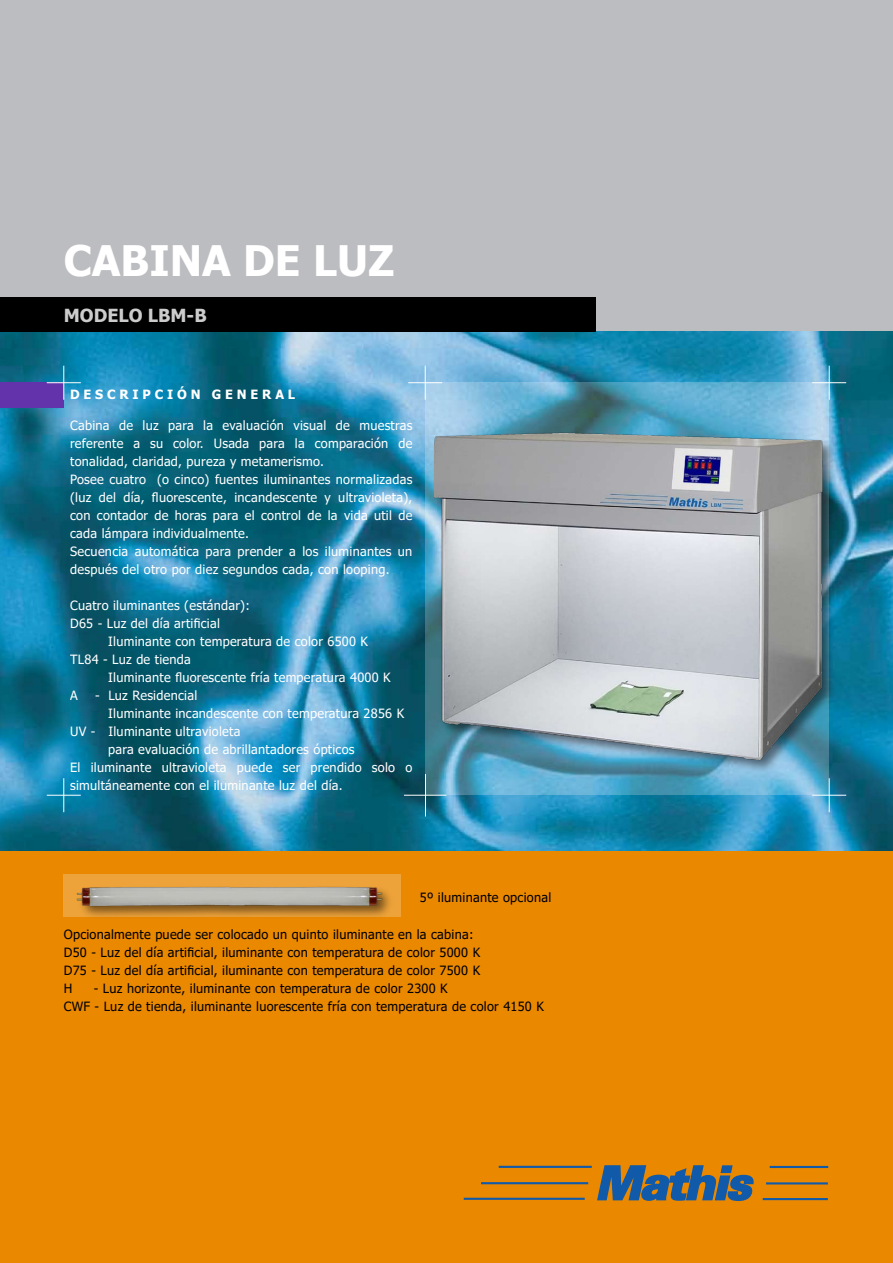
<style>
.page{position:relative;width:893px;height:1263px;background:#fff}
.page>*{position:absolute;margin:0;border:0;box-sizing:border-box;transform-origin:0 0}
.t1{font:700 42px "Tahoma";color:#fff}
.t2{font:700 18px "Tahoma";color:#ccc}
.t3{font:12.75px/18px "Tahoma";letter-spacing:.02em;color:#fff}
.t4{font:12.75px/18px "Tahoma";letter-spacing:.02em;color:#000}
.t5{font:700 12.75px "Tahoma";letter-spacing:.3em;color:#fff}
</style>
<div class="page">
<div style="left:0;top:0;width:893px;height:850px;background:#bcbdc0"></div>
<div style="left:0;top:850px;width:893px;height:413px;background:#ea8800"></div>
<img style="left:0;top:332px;width:893px;height:518px">
<svg style="left:425px;top:383px;width:404px;height:412px;background:#68a8c4"></svg>
<div style="left:0;top:383px;width:64px;height:25px;background:#6333ab"></div>
<svg style="left:597px;top:1165px;width:157px;height:36px"></svg>
<hr style="left:464px;top:1198px;width:121px;height:2px;background:#115aa9">
<hr style="left:499px;top:1166px;width:93px;height:2px;background:#115aa9">
<hr style="left:481px;top:1182px;width:107px;height:2px;background:#115aa9">
<hr style="left:763px;top:1198px;width:65px;height:2px;background:#115aa9">
<hr style="left:770px;top:1166px;width:58px;height:2px;background:#115aa9">
<hr style="left:766px;top:1182px;width:62px;height:2px;background:#115aa9">
<hr style="left:63px;top:366px;width:1px;height:34px;background:#fff">
<hr style="left:47px;top:382px;width:34px;height:1px;background:#fff">
<hr style="left:829px;top:366px;width:1px;height:34px;background:#fff">
<hr style="left:812px;top:382px;width:34px;height:1px;background:#fff">
<hr style="left:425px;top:366px;width:1px;height:34px;background:#fff">
<hr style="left:408px;top:382px;width:34px;height:1px;background:#fff">
<hr style="left:63px;top:778px;width:1px;height:34px;background:#fff">
<hr style="left:47px;top:795px;width:34px;height:1px;background:#fff">
<hr style="left:425px;top:774px;width:1px;height:42px;background:#fff">
<hr style="left:404px;top:795px;width:42px;height:1px;background:#fff">
<hr style="left:829px;top:778px;width:1px;height:34px;background:#fff">
<hr style="left:812px;top:795px;width:34px;height:1px;background:#fff">
<div style="left:64px;top:874px;width:337px;height:42px;background:#eea33a"></div>
<div style="left:74px;top:884px;width:339px;height:52px;background:#000;opacity:.5"></div>
<img style="left:74px;top:884px;width:313px;height:27px">
<div style="left:433px;top:431px;width:412px;height:372px;background:#000;opacity:.5"></div>
<img style="left:435px;top:423px;width:389px;height:344px">
<div style="left:0;top:298px;width:595px;height:34px;background:#000"></div>
<h1 class="t1" style="left:64px;top:231px;width:332px">CABINA DE LUZ</h1>
<h2 class="t2" style="left:64px;top:302px;width:143px">MODELO LBM-B</h2>
<p class="t5" style="left:70px;top:385px;width:227px">DESCRIPCI ÓN GENE RAL</p>
<p class="t3" style="left:70px;top:417px;width:344px">Cabina de luz para la evaluación visual de muestras referente a su color. Usada para la comparación de tonalidad, claridad, pureza y metamerismo.<br>Posee cuatro (o cinco) fuentes iluminantes normalizadas (luz del día, fluorescente, incandescente y ultravioleta), con contador de horas para el control de la vida util de cada lámpara individualmente.<br>Secuencia automática para prender a los iluminantes un después del otro por diez segundos cada, con looping.</p>
<p class="t3" style="left:70px;top:597px;width:181px">Cuatro iluminantes (estándar):<br>D65 - Luz del día artificial</p>
<p class="t3" style="left:70px;top:633px;width:299px;text-indent:38px">Iluminante con temperatura de color 6500 K<br>TL84 - Luz de tienda</p>
<p class="t3" style="left:108px;top:669px;width:284px">Iluminante fluorescente fría temperatura 4000 K</p>
<p class="t3" style="left:70px;top:687px;width:9px">A</p>
<p class="t3" style="left:95px;top:687px;width:104px">- Luz Residencial</p>
<p class="t3" style="left:108px;top:705px;width:297px">Iluminante incandescente con temperatura 2856 K</p>
<p class="t3" style="left:70px;top:723px;width:172px">UV - Iluminante ultravioleta</p>
<p class="t3" style="left:108px;top:741px;width:248px">para evaluación de abrillantadores ópticos</p>
<p class="t3" style="left:70px;top:759px;width:344px">El iluminante ultravioleta puede ser prendido solo o</p>
<p class="t3" style="left:70px;top:777px;width:274px">simultáneamente con el iluminante luz del día.</p>
<p class="t4" style="left:420px;top:888px;width:133px">5º iluminante opcional</p>
<p class="t4" style="left:64px;top:926px;width:418px">Opcionalmente puede ser colocado un quinto iluminante en la cabina:<br>D50 - Luz del día artificial, iluminante con temperatura de color 5000 K D75 - Luz del día artificial, iluminante con temperatura de color 7500 K H</p>
<p class="t4" style="left:64px;top:980px;width:482px;text-indent:30px">- Luz horizonte, iluminante con temperatura de color 2300 K<br>CWF - Luz de tienda, iluminante luorescente fría con temperatura de color 4150 K</p>
</div>
